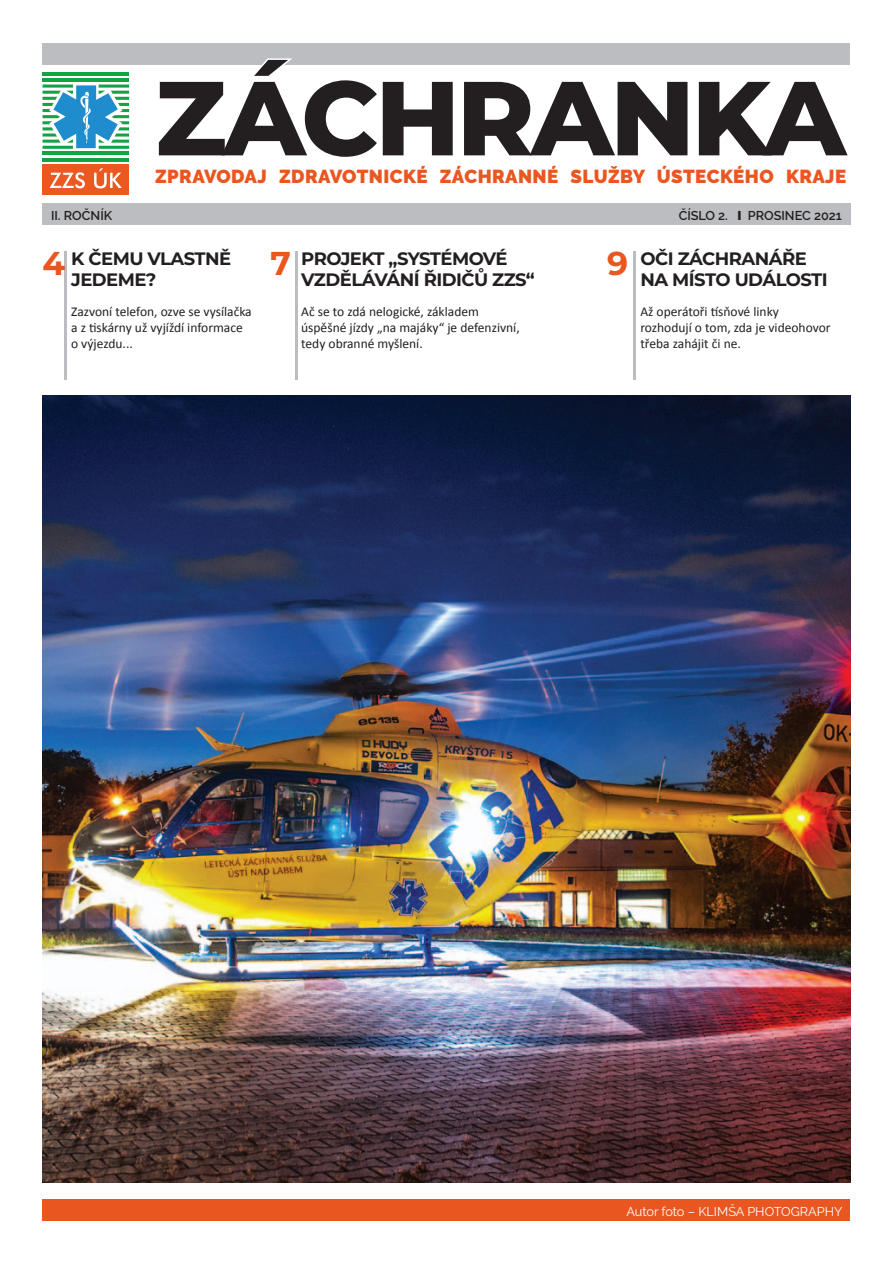
<style>
.page{position:relative;width:893px;height:1263px;background:#fff}
.page>*{position:absolute;margin:0;border:0;box-sizing:border-box;transform-origin:0 0}
.t1{font:800 105px "Montserrat";letter-spacing:-.03em;color:#231f20}
.t2{font:700 33px "Montserrat";color:#ea5620}
.t3{font:900 18.75px "Raleway";letter-spacing:.02em;color:#ea5620}
.t4{font:700 18px/21px "Montserrat";letter-spacing:-.03em;color:#231f20}
.t5{font:13.5px/16.2px "Calibri";color:#231f20}
.t6{font:600 12.75px "Raleway";color:#231f20}
.t7{font:12.75px "Raleway";color:#fff}
.s1{font-weight:900}
</style>
<div class="page">
<div style="left:43px;top:43px;width:807px;height:21px;background:#bcbdc0"></div>
<div style="left:43px;top:203px;width:412px;height:21px;background:#bcbdc0"></div>
<div style="left:438px;top:203px;width:412px;height:21px;background:#bcbdc0"></div>
<hr style="left:43px;top:72px;width:86px;height:3px;background:#13a246">
<hr style="left:43px;top:78px;width:86px;height:3px;background:#13a246">
<hr style="left:99px;top:146px;width:30px;height:3px;background:#13a246">
<hr style="left:43px;top:146px;width:30px;height:3px;background:#13a246">
<hr style="left:43px;top:152px;width:86px;height:3px;background:#13a246">
<hr style="left:43px;top:158px;width:86px;height:3px;background:#13a246">
<div style="left:43px;top:164px;width:86px;height:31px;background:#eb5821"></div>
<svg style="left:50px;top:168px;width:72px;height:20px"></svg>
<svg style="left:43px;top:85px;width:86px;height:63px"></svg>
<svg style="left:156px;top:58px;width:534px;height:7px"></svg>
<div style="left:43px;top:1199px;width:807px;height:21px;background:#ea5620"></div>
<img style="left:43px;top:395px;width:807px;height:788px">
<hr style="left:65px;top:251px;width:2px;height:128px;background:#bcbdc0">
<hr style="left:296px;top:251px;width:2px;height:128px;background:#bcbdc0">
<hr style="left:634px;top:251px;width:2px;height:128px;background:#bcbdc0">
<h1 class="t1" style="left:155px;top:41px;width:692px">ZÁCHRANKA</h1>
<h3 class="t3" style="left:155px;top:166px;width:692px">ZPRAVODAJ ZDRAVOTNICKÉ ZÁCHRANNÉ SLUŽBY ÚSTECKÉHO KRAJE</h3>
<p class="t6" style="left:51px;top:208px;width:63px">II. ROČNÍK</p>
<p class="t6" style="left:679px;top:208px;width:165px">ČÍSLO 2. <span class="s1">I</span> PROSINEC 2021</p>
<h3 class="t4" style="left:71px;top:247px;width:162px">K ČEMU VLASTNĚ<br>JEDEME?</h3>
<h3 class="t4" style="left:301px;top:247px;width:235px">PROJEKT „SYSTÉMOVÉ<br>VZDĚLÁVÁNÍ ŘIDIČŮ ZZS“</h3>
<h3 class="t4" style="left:640px;top:247px;width:189px">OČI ZÁCHRANÁŘE<br>NA MÍSTO UDÁLOSTI</h3>
<p class="t5" style="left:71px;top:303px;width:182px">Zazvoní telefon, ozve se vysílačka a z tiskárny už vyjíždí informace o výjezdu...</p>
<p class="t5" style="left:301px;top:303px;width:220px">Ač se to zdá nelogické, základem úspěšné jízdy „na majáky“ je defenzivní, tedy obranné myšlení.</p>
<p class="t5" style="left:640px;top:303px;width:192px">Až operátoři tísňové linky rozhodují o tom, zda je videohovor třeba zahájit či ne.</p>
<h2 class="t2" style="left:43px;top:240px;width:24px">4</h2>
<h2 class="t2" style="left:270px;top:240px;width:22px">7</h2>
<h2 class="t2" style="left:607px;top:240px;width:23px">9</h2>
<p class="t7" style="left:626px;top:1204px;width:218px">Autor foto – KLIMŠA PHOTOGRAPHY</p>
</div>
